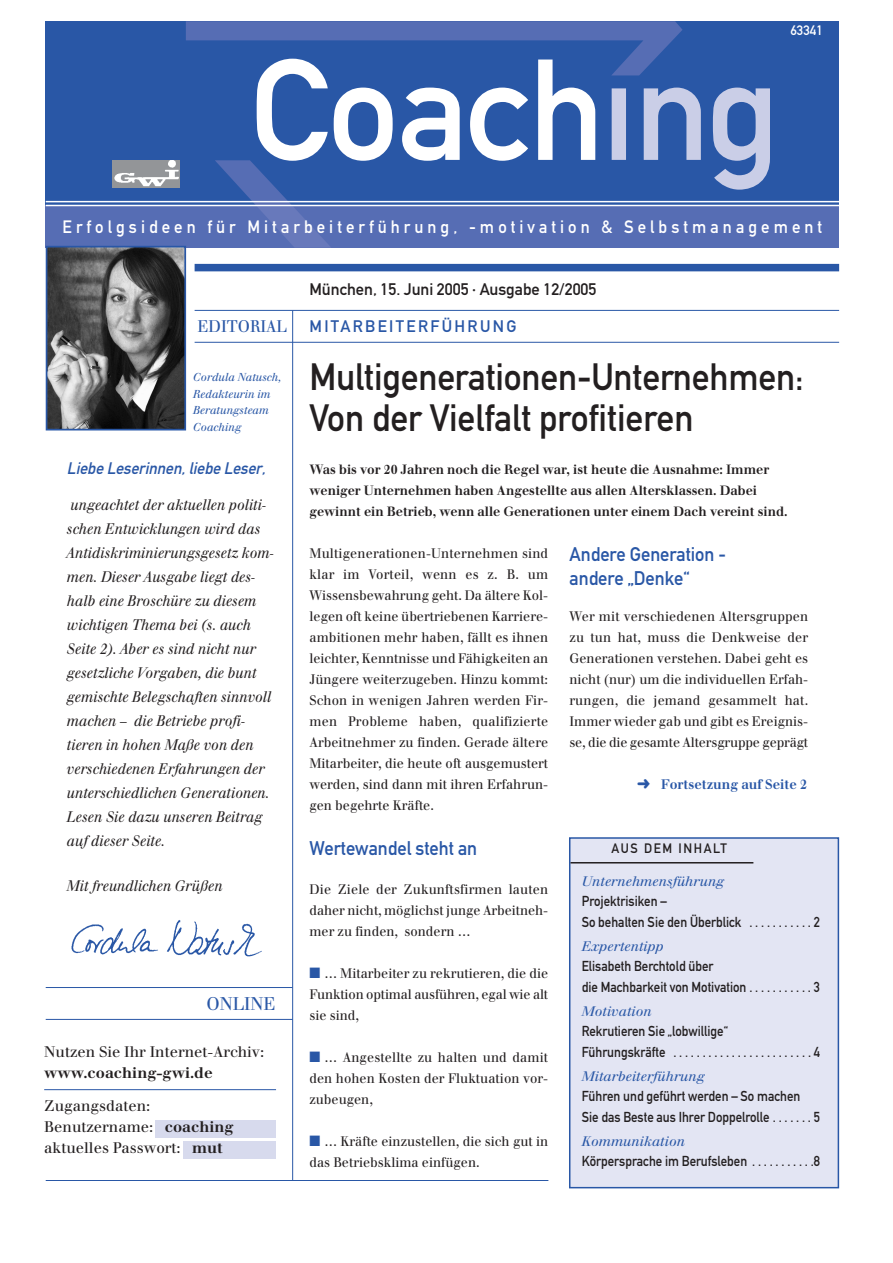
<style>
.page{position:relative;width:893px;height:1263px;background:#fff}
.page>*{position:absolute;margin:0;border:0;box-sizing:border-box;transform-origin:0 0}
.t1{font:141px "DIN Mittelschrift";letter-spacing:-.01em;color:#fff}
.t2{font:37.5px/40.5px "DIN Mittelschrift";letter-spacing:-.005em;color:#231f20;scale:.95 1}
.t3{font:19.5px/24px "DIN Mittelschrift";color:#2957a6;scale:.95 1}
.t4{font:18px "Walbaum";color:#2957a6;scale:.95 1}
.t5{font:17.7px "DIN Mittelschrift Alternate";letter-spacing:.24em;color:#fff;scale:.95 1}
.t6{font:16.5px "DIN Mittelschrift Alternate";color:#231f20}
.t7{font:italic 16.5px "DIN Mittelschrift";color:#2957a6;scale:.95 1}
.t8{font:16.5px "DIN Mittelschrift Alternate";letter-spacing:.145em;color:#2957a6}
.t9{font:16.5px "Walbaum";color:#2957a6;scale:.95 1}
.t10{font:italic 15px/24px "Walbaum";color:#231f20;scale:.9 1}
.t11{font:15px/21px "Walbaum";color:#231f20}
.t12{font:700 15px "Walbaum";color:#231f20}
.t13{font:14.25px/20.2px "DIN Mittelschrift";color:#231f20;scale:.9 1}
.t14{font:13.5px/21px "Walbaum";color:#231f20;text-align:justify;scale:.95 1}
.t15{font:italic 13.5px "Walbaum";color:#2957a6}
.t16{font:700 13.5px "Walbaum";color:#2957a6;scale:.95 1}
.t17{font:13.5px "DIN Mittelschrift";letter-spacing:.13em;color:#231f20;scale:.95 1}
.t18{font:13.5px "DIN Mittelschrift";color:#fff}
.t19{font:700 13.2px/21px "Walbaum";color:#231f20;scale:.95 1}
.t20{font:italic 11.25px/16.5px "Walbaum";color:#2957a6;scale:.95 1}
.s1{color:#cacee7}
.s2{font-weight:700}
.s3{color:#2957a6}
</style>
<div class="page">
<div style="left:183px;top:1141px;width:93px;height:17px;background:#d7daed"></div>
<div style="left:155px;top:1120px;width:121px;height:17px;background:#d7daed"></div>
<hr style="left:195px;top:310px;width:644px;height:1px;background:#2957a6">
<hr style="left:44px;top:1089px;width:232px;height:1px;background:#2957a6">
<img style="left:71px;top:920px;width:191px;height:37px">
<hr style="left:195px;top:342px;width:644px;height:1px;background:#2957a6">
<hr style="left:46px;top:1019px;width:247px;height:1px;background:#2957a6">
<hr style="left:46px;top:987px;width:246px;height:1px;background:#2957a6">
<hr style="left:46px;top:1180px;width:502px;height:1px;background:#2957a6">
<hr style="left:292px;top:310px;width:1px;height:871px;background:#2957a6">
<div style="left:569px;top:838px;width:269px;height:350px;background:#e3e5f3"></div>
<div style="left:569px;top:837px;width:270px;height:351px;border:2px solid #2957a6"></div>
<hr style="left:570px;top:862px;width:183px;height:2px;background:#231f20">
<div style="left:46px;top:21px;width:793px;height:185px;background:#2957a6"></div>
<div style="left:46px;top:205px;width:793px;height:42px;background:#566db4"></div>
<img style="left:49px;top:249px;width:134px;height:178px">
<div style="left:46px;top:246px;width:140px;height:184px;border:2px solid #2957a6"></div>
<hr style="left:46px;top:201px;width:793px;height:1px;background:#fff">
<img style="left:112px;top:160px;width:68px;height:28px">
<svg style="left:215px;top:160px;width:116px;height:88px"></svg>
<hr style="left:46px;top:205px;width:793px;height:1px;background:#fff">
<div style="left:195px;top:264px;width:644px;height:7px;background:#2957a6"></div>
<div style="left:610px;top:58px;width:18px;height:19px;background:#3e61ac"></div>
<svg style="left:186px;top:21px;width:496px;height:54px"></svg>
<h1 class="t1" style="left:249px;top:60px;width:531px">Coach<span class="s1">ing</span></h1>
<p class="t18" style="left:790px;top:26px;width:34px">63341</p>
<h3 class="t5" style="left:63px;top:220px;width:801px">Erfolgsideen für Mitarbeiterführung, -motivation &amp; Selbstmanagement</h3>
<p class="t9" style="left:198px;top:320px;width:96px">EDITORIAL</p>
<p class="t20" style="left:193px;top:370px;width:94px">Cordula Natusch,<br>Redakteurin im<br>Beratungsteam<br>Coaching</p>
<p class="t7" style="left:67px;top:463px;width:214px">Liebe Leserinnen,liebe Leser,</p>
<p class="t10" style="left:67px;top:494px;width:231px">ungeachtet der aktuellen politi&shy;schen Entwicklungen wird das<br>Antidiskriminierungsgesetz kom&shy;men. Dieser Ausgabe liegt des&shy;halb eine Broschüre zu diesem wichtigen Thema bei (s. auch<br>Seite 2). Aber es sind nicht nur gesetzliche Vorgaben, die bunt gemischte Belegschaften sinnvoll machen – die Betriebe profi&shy;tieren in hohen Maße von den verschiedenen Erfahrungen der unterschiedlichen Generationen.<br>Lesen Sie dazu unseren Beitrag auf dieser Seite.</p>
<p class="t10" style="left:67px;top:875px;width:174px">Mit freundlichen Grüßen</p>
<h3 class="t4" style="left:206px;top:997px;width:74px">ONLINE</h3>
<p class="t11" style="left:44px;top:1042px;width:221px">Nutzen Sie Ihr Internet-Archiv:</p>
<p class="t12" style="left:44px;top:1067px;width:170px">www.coaching-gwi.de</p>
<p class="t11" style="left:44px;top:1097px;width:191px">Zugangsdaten:<br>Benutzername: <span class="s2">coaching </span>aktuelles Passwort: <span class="s2">mut</span></p>
<p class="t6" style="left:309px;top:283px;width:288px">München, 15. Juni 2005 · Ausgabe 12/2005</p>
<p class="t8" style="left:309px;top:320px;width:209px">MITARBEITERFÜHRUNG</p>
<h2 class="t2" style="left:309px;top:360px;width:522px">Multigenerationen-Unternehmen:<br>Von der Vielfalt profitieren</h2>
<p class="t19" style="left:309px;top:460px;width:504px">Was bis vor 20 Jahren noch die Regel war, ist heute die Ausnahme: Immer weniger Unternehmen haben Angestellte aus allen Altersklassen. Dabei gewinnt ein Betrieb, wenn alle Generationen unter einem Dach vereint sind.</p>
<p class="t14" style="left:309px;top:544px;width:253px">Multigenerationen-Unternehmen sind klar im Vorteil, wenn es z. B. um Wissensbewahrung geht. Da ältere Kol&shy;legen oft keine übertriebenen Karriere&shy;ambitionen mehr haben, fällt es ihnen leichter, Kenntnisse und Fähigkeiten an Jüngere weiterzugeben. Hinzu kommt:<br>Schon in wenigen Jahren werden Fir&shy;men Probleme haben, qualifizierte Arbeitnehmer zu finden. Gerade ältere Mitarbeiter, die heute oft ausgemustert werden, sind dann mit ihren Erfahrun&shy;gen begehrte Kräfte.</p>
<h3 class="t3" style="left:309px;top:839px;width:178px">Wertewandel steht an</h3>
<p class="t14" style="left:309px;top:880px;width:253px">Die Ziele der Zukunftsfirmen lauten daher nicht, möglichst junge Arbeitneh&shy;mer zu finden, sondern …</p>
<p class="t14" style="left:309px;top:964px;width:253px"><span class="s3">■</span> … Mitarbeiter zu rekrutieren, die die Funktion optimal ausführen, egal wie alt sie sind,</p>
<p class="t14" style="left:309px;top:1048px;width:253px"><span class="s3">■</span> … Angestellte zu halten und damit den hohen Kosten der Fluktuation vor&shy;zubeugen,</p>
<p class="t14" style="left:309px;top:1132px;width:253px"><span class="s3">■</span> … Kräfte einzustellen, die sich gut in das Betriebsklima einfügen.</p>
<h3 class="t3" style="left:569px;top:545px;width:166px">Andere Generation - andere „Denke“</h3>
<p class="t14" style="left:569px;top:607px;width:253px">Wer mit verschiedenen Altersgruppen zu tun hat, muss die Denkweise der Generationen verstehen. Dabei geht es nicht (nur) um die individuellen Erfah&shy;rungen, die jemand gesammelt hat.<br>Immer wieder gab und gibt es Ereignis&shy;se, die die gesamte Altersgruppe geprägt</p>
<p class="t16" style="left:637px;top:779px;width:180px">➜ Fortsetzung auf Seite 2</p>
<p class="t17" style="left:611px;top:844px;width:123px">AUS DEM INHALT</p>
<p class="t15" style="left:581px;top:876px;width:144px">Unternehmensführung</p>
<p class="t13" style="left:581px;top:893px;width:266px">Projektrisiken –<br>So behalten Sie den Überblick . . . . . . . . . . . 2</p>
<p class="t15" style="left:581px;top:941px;width:83px">Expertentipp</p>
<p class="t13" style="left:581px;top:958px;width:266px">Elisabeth Berchtold über<br>die Machbarkeit von Motivation . . . . . . . . . . . 3</p>
<p class="t15" style="left:581px;top:1006px;width:71px">Motivation</p>
<p class="t13" style="left:581px;top:1023px;width:266px">Rekrutieren Sie „lobwillige“<br>Führungskräfte . . . . . . . . . . . . . . . . . . . . . . . . 4</p>
<p class="t15" style="left:581px;top:1071px;width:124px">Mitarbeiterführung</p>
<p class="t13" style="left:581px;top:1088px;width:266px">Führen und geführt werden – So machen<br>Sie das Beste aus Ihrer Doppelrolle . . . . . . . 5</p>
<p class="t15" style="left:581px;top:1136px;width:105px">Kommunikation</p>
<p class="t13" style="left:581px;top:1153px;width:266px">Körpersprache im Berufsleben . . . . . . . . . . .8</p>
</div>
